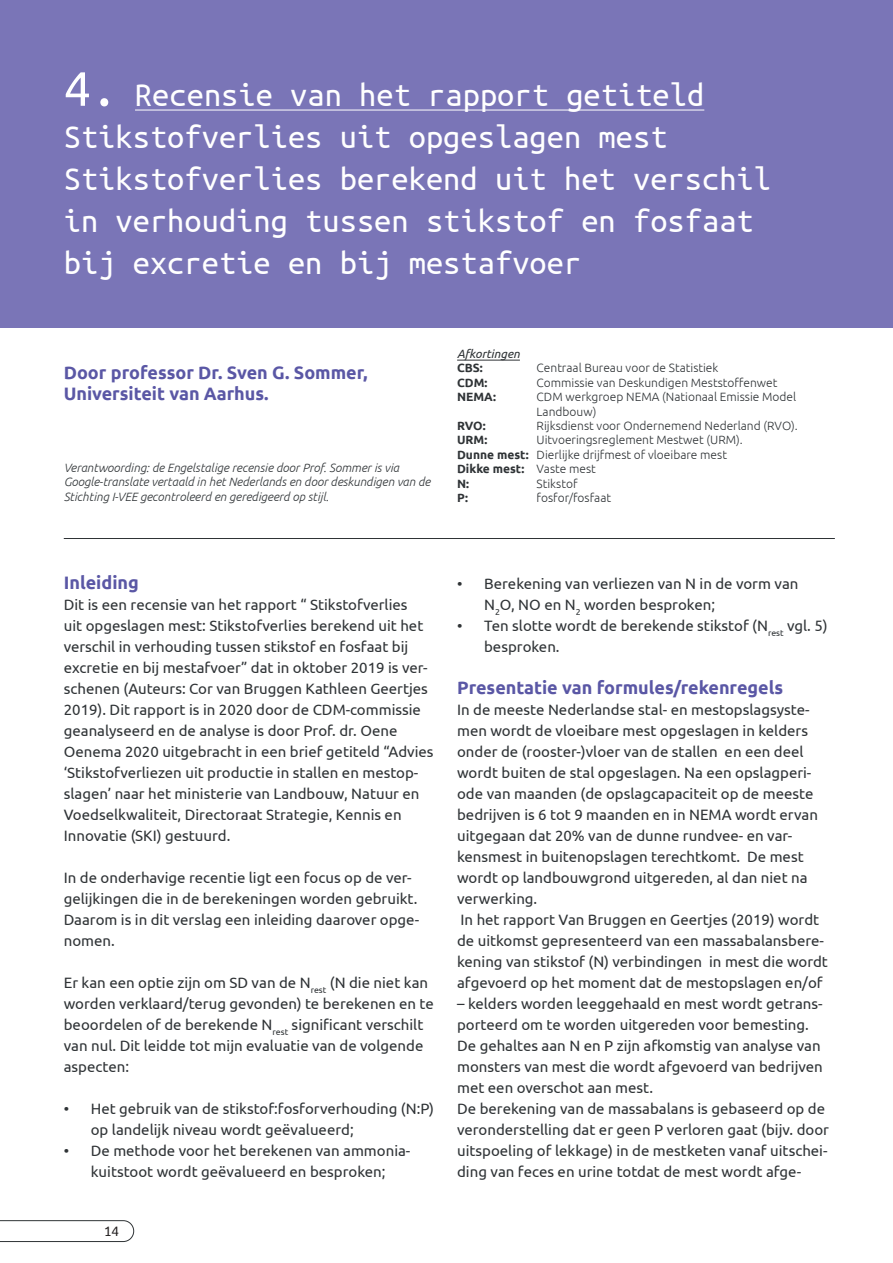
<style>
.page{position:relative;width:893px;height:1263px;background:#fff}
.page>*{position:absolute;margin:0;border:0;box-sizing:border-box;transform-origin:0 0}
.t1{font:34.5px/42px "Ubuntu Mono";color:#fff}
.t2{font:700 18px/21px "Ubuntu";color:#5a57a5}
.t3{font:15px/21px "Ubuntu";color:#2f3336}
.t4{font:15px "Ubuntu Mono";color:#231f20}
.t5{font:300 12px/14.4px "Ubuntu";color:#2f3336}
.t6{font:italic 300 12px/14.4px "Ubuntu";color:#2f3336}
.t7{font:700 12px "Ubuntu";color:#2f3336}
.t8{font:italic 12px "Ubuntu";color:#2f3336}
.s1{font-size:54px}
.s2{font-weight:700}
</style>
<div class="page">
<svg style="left:0;top:1220px;width:134px;height:22px"></svg>
<div style="left:0;top:0;width:893px;height:327px;background:#7a75b7"></div>
<hr style="left:135px;top:110px;width:569px;height:1px;background:#fff">
<hr style="left:457px;top:360px;width:63px;height:1px;background:#2f3336">
<hr style="left:64px;top:538px;width:771px;height:1px;background:#2f3336">
<h1 class="t1" style="left:64px;top:73px;width:709px"><span class="s1">4.</span> Recensie van het rapport getiteld Stikstofverlies uit opgeslagen mest Stikstofverlies berekend uit het verschil in verhouding tussen stikstof en fosfaat bij excretie en bij mestafvoer</h1>
<p class="t2" style="left:64px;top:362px;width:305px">Door professor Dr. Sven G. Sommer,<br>Universiteit van Aarhus.</p>
<p class="t6" style="left:64px;top:460px;width:368px">Verantwoording: de Engelstalige recensie door Prof. Sommer is via<br>Google-translate vertaald in het Nederlands en door deskundigen van de<br>Stichting I-VEE gecontroleerd en geredigeerd op stijl.</p>
<p class="t8" style="left:457px;top:346px;width:64px">Afkortingen</p>
<p class="t7" style="left:457px;top:361px;width:27px">CBS:</p>
<p class="t5" style="left:537px;top:361px;width:183px">Centraal Bureau voor de Statistiek</p>
<p class="t7" style="left:457px;top:375px;width:32px">CDM:</p>
<p class="t5" style="left:537px;top:375px;width:242px">Commissie van Deskundigen Meststoffenwet</p>
<p class="t7" style="left:457px;top:390px;width:40px">NEMA:</p>
<p class="t5" style="left:537px;top:389px;width:261px">CDM werkgroep NEMA (Nationaal Emissie Model<br>Landbouw)</p>
<p class="t7" style="left:457px;top:418px;width:30px">RVO:</p>
<p class="t5" style="left:537px;top:418px;width:263px">Rijksdienst voor Ondernemend Nederland (RVO).</p>
<p class="t7" style="left:457px;top:433px;width:32px">URM:</p>
<p class="t5" style="left:457px;top:433px;width:287px;text-indent:80px">Uitvoeringsreglement Mestwet (URM).<br><span class="s2">Dunne mest:</span> Dierlijke drijfmest of vloeibare mest<br><span class="s2">Dikke mest:</span> Vaste mest<br><span class="s2">N:</span></p>
<p class="t5" style="left:537px;top:476px;width:42px">Stikstof</p>
<p class="t7" style="left:457px;top:490px;width:12px">P:</p>
<p class="t5" style="left:537px;top:490px;width:76px">fosfor/fosfaat</p>
<p class="t2" style="left:64px;top:572px;width:77px">Inleiding</p>
<p class="t3" style="left:64px;top:593px;width:371px">Dit is een recensie van het rapport “ Stikstofverlies<br>uit opgeslagen mest: Stikstofverlies berekend uit het verschil in verhouding tussen stikstof en fosfaat bij excretie en bij mestafvoer” dat in oktober 2019 is ver&shy;schenen (Auteurs: Cor van Bruggen Kathleen Geertjes 2019). Dit rapport is in 2020 door de CDM-commissie geanalyseerd en de analyse is door Prof. dr. Oene Oenema 2020 uitgebracht in een brief getiteld “Advies ‘Stikstofverliezen uit productie in stallen en mestop&shy;slagen’ naar het ministerie van Landbouw, Natuur en Voedselkwaliteit, Directoraat Strategie, Kennis en Innovatie (SKI) gestuurd.</p>
<p class="t3" style="left:64px;top:866px;width:357px">In de onderhavige recentie ligt een focus op de ver&shy;gelijkingen die in de berekeningen worden gebruikt.<br>Daarom is in dit verslag een inleiding daarover opge&shy;nomen.</p>
<p class="t3" style="left:64px;top:971px;width:372px">Er kan een optie zijn om SD van de N<sub>rest</sub> (N die niet kan worden verklaard/terug gevonden) te berekenen en te beoordelen of de berekende N<sub>rest</sub> significant verschilt van nul. Dit leidde tot mijn evaluatie van de volgende aspecten:</p>
<p class="t3" style="left:91px;top:1097px;width:345px;text-indent:-27px">• Het gebruik van de stikstof:fosforverhouding (N:P) op landelijk niveau wordt geëvalueerd;</p>
<p class="t3" style="left:64px;top:1139px;width:348px;text-align:center">• De methode voor het berekenen van ammonia&shy;kuitstoot wordt geëvalueerd en besproken;</p>
<p class="t4" style="left:104px;top:1224px;width:16px">14</p>
<p class="t3" style="left:484px;top:572px;width:316px;text-indent:-27px">• Berekening van verliezen van N in de vorm van<br>N<sub>2</sub>O, NO en N<sub>2</sub> worden besproken;</p>
<p class="t3" style="left:484px;top:614px;width:345px;text-indent:-27px">• Ten slotte wordt de berekende stikstof (N<sub>rest</sub> vgl. 5) besproken.</p>
<p class="t2" style="left:457px;top:677px;width:328px">Presentatie van formules/rekenregels</p>
<p class="t3" style="left:457px;top:698px;width:372px">In de meeste Nederlandse stal- en mestopslagsyste&shy;men wordt de vloeibare mest opgeslagen in kelders onder de (rooster-)vloer van de stallen en een deel wordt buiten de stal opgeslagen. Na een opslagperi&shy;ode van maanden (de opslagcapaciteit op de meeste bedrijven is 6 tot 9 maanden en in NEMA wordt ervan uitgegaan dat 20% van de dunne rundvee- en var&shy;kensmest in buitenopslagen terechtkomt. De mest wordt op landbouwgrond uitgereden, al dan niet na verwerking.<br>In het rapport Van Bruggen en Geertjes (2019) wordt de uitkomst gepresenteerd van een massabalansbere&shy;kening van stikstof (N) verbindingen in mest die wordt afgevoerd op het moment dat de mestopslagen en/of</p>
<p class="t3" style="left:457px;top:992px;width:373px">– kelders worden leeggehaald en mest wordt getrans&shy;porteerd om te worden uitgereden voor bemesting.<br>De gehaltes aan N en P zijn afkomstig van analyse van monsters van mest die wordt afgevoerd van bedrijven met een overschot aan mest.<br>De berekening van de massabalans is gebaseerd op de veronderstelling dat er geen P verloren gaat (bijv. door uitspoeling of lekkage) in de mestketen vanaf uitschei&shy;ding van feces en urine totdat de mest wordt afge-</p>
</div>
